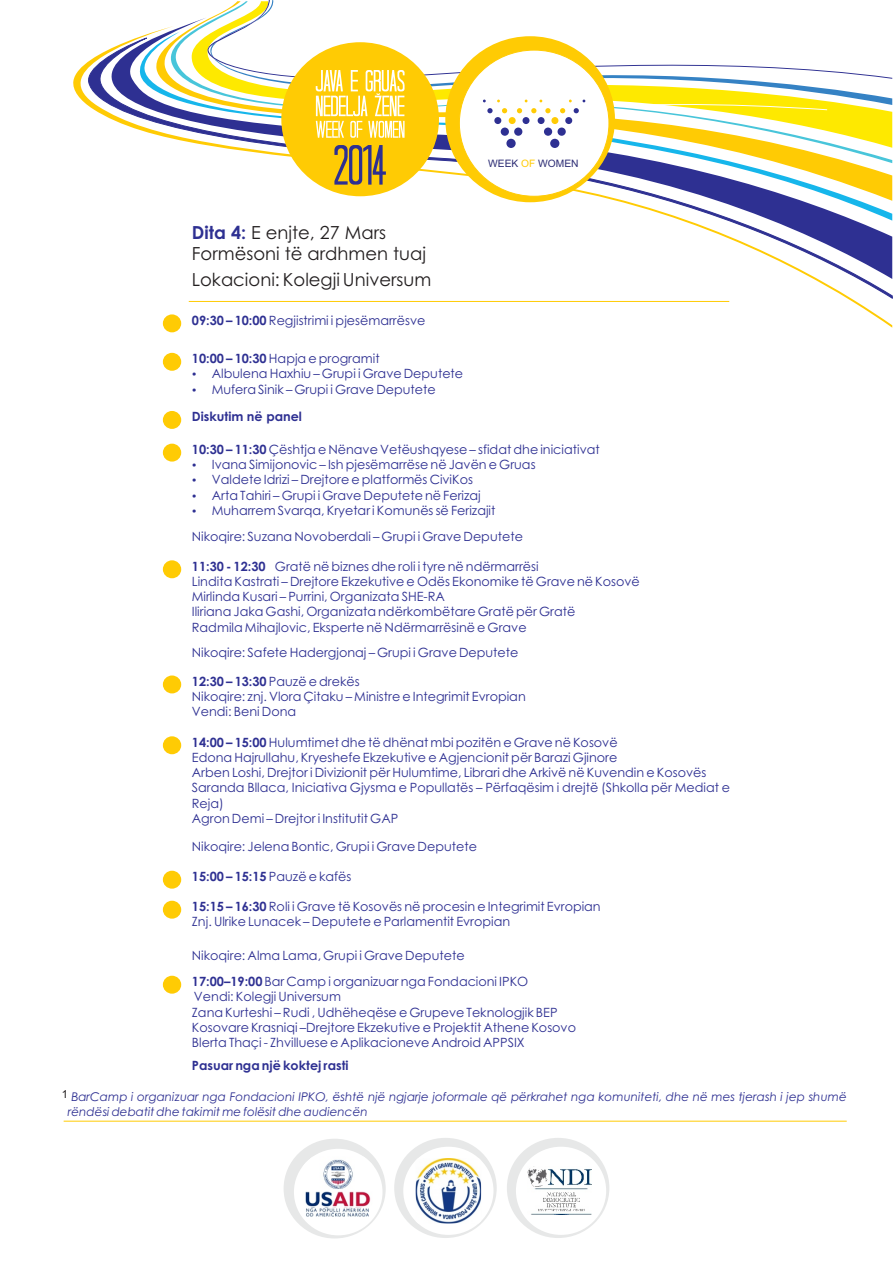
<style>
.page{position:relative;width:893px;height:1263px;background:#fff}
.page>*{position:absolute;margin:0;border:0;box-sizing:border-box;transform-origin:0 0}
.t1{font:18px/21.5px "Century Gothic";color:#231f20}
.t2{font:12.75px/15.1px "Century Gothic";color:#2e3092}
.t3{font:700 12.75px "Century Gothic";color:#2e3092}
.t4{font:italic 12px/14.2px "Century Gothic";color:#2e3092}
.t5{font:11.1px "Arial";color:#231f20}
.t6{font:10.2px "Arial Unicode MS";color:#2c2c74}
.s1{color:#ffcb04}
.s2{font-weight:700;color:#2e3092}
.s3{font-weight:700}
.s4{font-weight:400}
</style>
<div class="page">
<svg style="left:184px;top:1px;width:90px;height:25px"></svg>
<svg style="left:73px;top:26px;width:819px;height:302px"></svg>
<div style="left:281px;top:42px;width:158px;height:154px;background:#ffcb04;border-radius:50%"></div>
<svg style="left:334px;top:145px;width:52px;height:40px"></svg>
<div style="left:445px;top:36px;width:170px;height:166px;background:#ffcb04;border:12px solid #ffcb04;border-radius:50%"></div>
<div style="left:459px;top:50px;width:150px;height:146px;background:#fff;border:1px solid #ffcb04;border-radius:50%"></div>
<svg style="left:289px;top:45px;width:538px;height:93px"></svg>
<div style="left:494px;top:117px;width:7px;height:7px;background:#2e3092;border-radius:50%"></div>
<div style="left:509px;top:117px;width:7px;height:7px;background:#ffcb04;border-radius:50%"></div>
<div style="left:522px;top:117px;width:7px;height:7px;background:#2e3092;border-radius:50%"></div>
<div style="left:538px;top:117px;width:7px;height:7px;background:#2e3092;border-radius:50%"></div>
<div style="left:551px;top:117px;width:7px;height:7px;background:#ffcb04;border-radius:50%"></div>
<div style="left:565px;top:117px;width:7px;height:7px;background:#2e3092;border-radius:50%"></div>
<div style="left:501px;top:128px;width:8px;height:8px;background:#2e3092;border-radius:50%"></div>
<div style="left:514px;top:128px;width:8px;height:8px;background:#2e3092;border-radius:50%"></div>
<div style="left:544px;top:128px;width:8px;height:8px;background:#2e3092;border-radius:50%"></div>
<div style="left:557px;top:128px;width:9px;height:8px;background:#2e3092;border-radius:50%"></div>
<div style="left:506px;top:139px;width:10px;height:9px;background:#2e3092;border-radius:50%"></div>
<div style="left:550px;top:139px;width:9px;height:9px;background:#2e3092;border-radius:50%"></div>
<div style="left:163px;top:314px;width:18px;height:18px;background:#ffcb04;border-radius:50%"></div>
<div style="left:163px;top:353px;width:18px;height:18px;background:#ffcb04;border-radius:50%"></div>
<div style="left:163px;top:411px;width:18px;height:18px;background:#ffcb04;border-radius:50%"></div>
<div style="left:163px;top:444px;width:18px;height:18px;background:#ffcb04;border-radius:50%"></div>
<div style="left:163px;top:560px;width:18px;height:18px;background:#ffcb04;border-radius:50%"></div>
<div style="left:163px;top:675px;width:18px;height:18px;background:#ffcb04;border-radius:50%"></div>
<div style="left:163px;top:736px;width:18px;height:18px;background:#ffcb04;border-radius:50%"></div>
<hr style="left:64px;top:1121px;width:783px;height:1px;background:#ffcb04">
<div style="left:284px;top:1139px;width:102px;height:99px;background:#e7e8e8;border-radius:50%"></div>
<div style="left:294px;top:1149px;width:88px;height:86px;background:#fff;border-radius:50%"></div>
<img style="left:302px;top:1156px;width:71px;height:50px">
<img style="left:306px;top:1208px;width:62px;height:8px">
<div style="left:507px;top:1138px;width:102px;height:100px;background:#e7e8e8;border-radius:50%"></div>
<div style="left:516px;top:1147px;width:90px;height:88px;background:#fff;border-radius:50%"></div>
<img style="left:527px;top:1166px;width:65px;height:48px">
<div style="left:394px;top:1138px;width:103px;height:100px;background:#e7e8e8;border-radius:50%"></div>
<div style="left:403px;top:1147px;width:90px;height:88px;background:#fff;border-radius:50%"></div>
<img style="left:416px;top:1158px;width:65px;height:65px;border-radius:2px">
<div style="left:163px;top:871px;width:18px;height:18px;background:#ffcb04;border-radius:50%"></div>
<div style="left:163px;top:901px;width:18px;height:18px;background:#ffcb04;border-radius:50%"></div>
<div style="left:163px;top:976px;width:18px;height:18px;background:#ffcb04;border-radius:50%"></div>
<hr style="left:189px;top:301px;width:540px;height:1px;background:#ffcb04">
<p class="t6" style="left:488px;top:159px;width:92px">WEEK <span class="s1">OF</span> WOMEN</p>
<h1 class="t1" style="left:192px;top:223px;width:236px"><span class="s2">Dita 4:</span> E enjte, 27 Mars<br>Formësoni të ardhmen tuaj</h1>
<h1 class="t1" style="left:192px;top:270px;width:241px">Lokacioni: Kolegji Universum</h1>
<p class="t2" style="left:192px;top:314px;width:235px"><span class="s3">09:30 – 10:00</span> Regjistrimi i pjesëmarrësve</p>
<p class="t2" style="left:192px;top:352px;width:189px"><span class="s3">10:00 – 10:30</span> Hapja e programit</p>
<p class="t2" style="left:192px;top:367px;width:273px">• Albulena Haxhiu – Grupi i Grave Deputete</p>
<p class="t2" style="left:192px;top:376px;width:245px;line-height:27.8px">• Mufera Sinik – Grupi i Grave Deputete<br><span class="s3">Diskutim në panel</span></p>
<p class="t2" style="left:192px;top:443px;width:409px"><span class="s3">10:30 – 11:30</span> Çështja e Nënave Vetëushqyese – sfidat dhe iniciativat</p>
<p class="t2" style="left:192px;top:458px;width:345px">• Ivana Simijonovic – Ish pjesëmarrëse në Javën e Gruas</p>
<p class="t2" style="left:192px;top:473px;width:283px">• Valdete Idrizi – Drejtore e platformës CiviKos</p>
<p class="t2" style="left:192px;top:489px;width:291px">• Arta Tahiri – Grupi i Grave Deputete në Ferizaj</p>
<p class="t2" style="left:192px;top:498px;width:333px;line-height:26.4px">• Muharrem Svarqa, Kryetar i Komunës së Ferizajit<br>Nikoqire: Suzana Novoberdali – Grupi i Grave Deputete</p>
<p class="t2" style="left:192px;top:560px;width:449px"><span class="s3">11:30 - 12:30</span> Gratë në biznes dhe roli i tyre në ndërmarrësi<br>Lindita Kastrati – Drejtore Ekzekutive e Odës Ekonomike të Grave në Kosovë Mirlinda Kusari – Purrini, Organizata SHE-RA<br>Iliriana Jaka Gashi, Organizata ndërkombëtare Gratë për Gratë<br>Radmila Mihajlovic, Eksperte në Ndërmarrësinë e Grave</p>
<p class="t2" style="left:192px;top:646px;width:328px">Nikoqire: Safete Hadergjonaj – Grupi i Grave Deputete</p>
<p class="t2" style="left:192px;top:675px;width:335px"><span class="s3">12:30 – 13:30</span> Pauzë e drekës<br>Nikoqire: znj. Vlora Çitaku – Ministre e Integrimit Evropian<br>Vendi: Beni Dona</p>
<p class="t2" style="left:192px;top:736px;width:540px"><span class="s3">14:00 – 15:00</span> Hulumtimet dhe të dhënat mbi pozitën e Grave në Kosovë<br>Edona Hajrullahu, Kryeshefe Ekzekutive e Agjencionit për Barazi Gjinore<br>Arben Loshi, Drejtor i Divizionit për Hulumtime, Librari dhe Arkivë në Kuvendin e Kosovës Saranda Bllaca, Iniciativa Gjysma e Popullatës – Përfaqësim i drejtë (Shkolla për Mediat e Reja)<br>Agron Demi – Drejtor i Institutit GAP</p>
<p class="t2" style="left:192px;top:840px;width:287px">Nikoqire: Jelena Bontic, Grupi i Grave Deputete</p>
<p class="t3" style="left:192px;top:872px;width:161px">15:00 – 15:15 <span class="s4">Pauzë e kafës</span></p>
<p class="t2" style="left:192px;top:900px;width:410px"><span class="s3">15:15 – 16:30</span> Roli i Grave të Kosovës në procesin e Integrimit Evropian<br>Znj. Ulrike Lunacek – Deputete e Parlamentit Evropian</p>
<p class="t2" style="left:192px;top:943px;width:338px;line-height:26.7px">Nikoqire: Alma Lama, Grupi i Grave Deputete<br><span class="s3">17:00–19:00</span> Bar Camp i organizuar nga Fondacioni IPKO</p>
<p class="t2" style="left:192px;top:990px;width:386px">Vendi: Kolegji Universum<br>Zana Kurteshi – Rudi , Udhëheqëse e Grupeve Teknologjik BEP Kosovare Krasniqi –Drejtore Ekzekutive e Projektit Athene Kosovo Blerta Thaçi - Zhvilluese e Aplikacioneve Android APPSIX</p>
<p class="t3" style="left:192px;top:1060px;width:158px">Pasuar nga një koktej rasti</p>
<p class="t4" style="left:68px;top:1091px;width:781px;text-indent:4px">BarCamp i organizuar nga Fondacioni IPKO, është një ngjarje joformale që përkrahet nga komuniteti, dhe në mes tjerash i jep shumë rëndësi debatit dhe takimit me folësit dhe audiencën</p>
<p class="t5" style="left:62px;top:1090px;width:8px">1</p>
</div>
